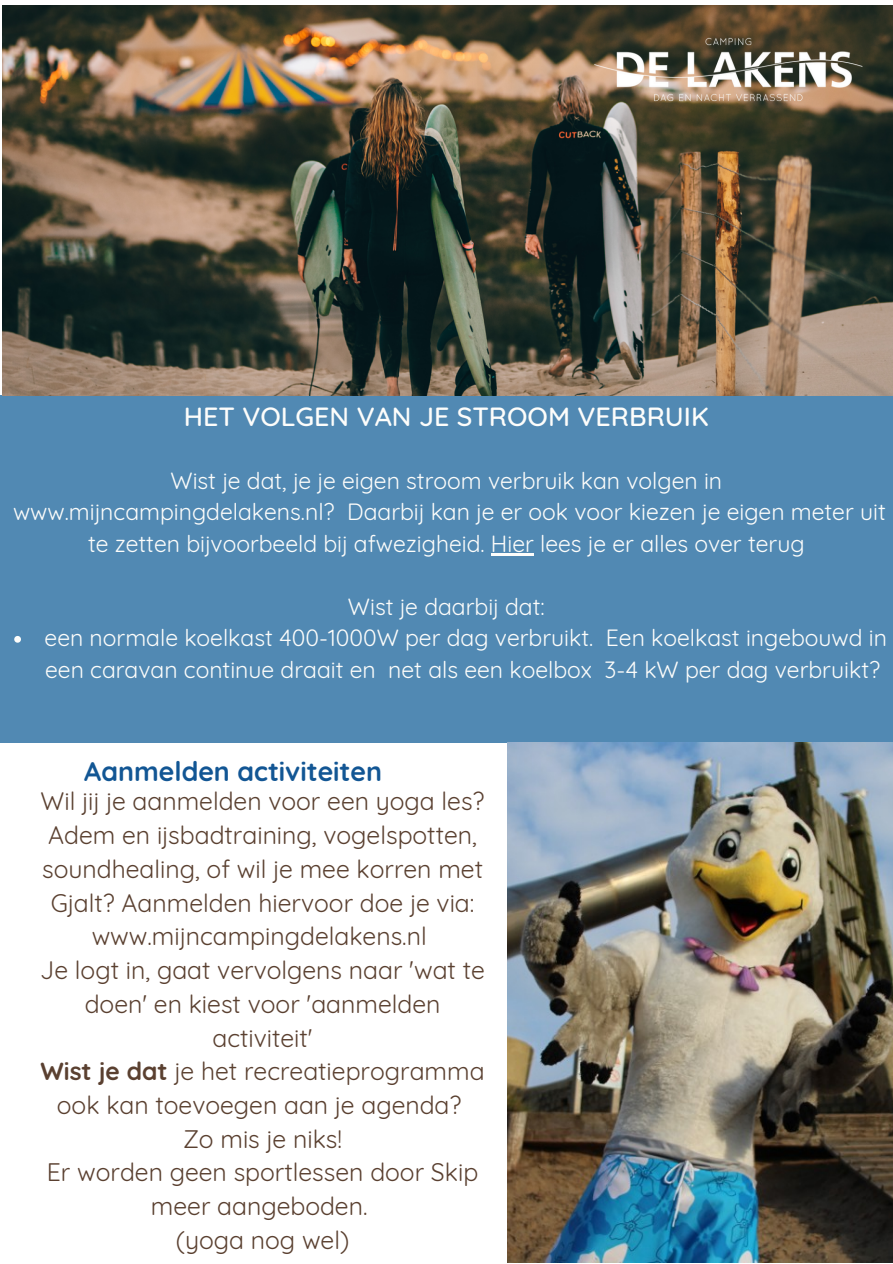
<style>
.page{position:relative;width:893px;height:1264px;background:#fff}
.page>*{position:absolute;margin:0;border:0;box-sizing:border-box;transform-origin:0 0}
.t1{font:500 26.85px "Quicksand";color:#fdfdfb}
.t2{font:700 26.85px "Quicksand";color:#125694}
.t3{font:24.75px/33.8px "Quicksand";color:#5a4030;text-align:center}
.t4{font:22.95px/31.5px "Quicksand";color:#fdfdfb}
.s1{font-weight:700}
</style>
<div class="page">
<div style="left:0;top:395px;width:892px;height:347px;background:#5189b3"></div>
<img style="left:2px;top:5px;width:890px;height:390px">
<img style="left:554px;top:5px;width:338px;height:207px">
<svg style="left:14px;top:636px;width:7px;height:6px"></svg>
<hr style="left:491px;top:554px;width:43px;height:2px;background:#fdfdfb">
<img style="left:507px;top:742px;width:385px;height:520px">
<p class="t1" style="left:184px;top:399px;width:526px">HET VOLGEN VAN JE STROOM VERBRUIK</p>
<p class="t4" style="left:170px;top:464px;width:553px">Wist je dat, je je eigen stroom verbruik kan volgen in</p>
<p class="t4" style="left:13px;top:496px;width:874px;text-align:center">www.mijncampingdelakens.nl? Daarbij kan je er ook voor kiezen je eigen meter uit te zetten bijvoorbeeld bij afwezigheid. Hier lees je er alles over terug</p>
<p class="t4" style="left:348px;top:590px;width:198px">Wist je daarbij dat:</p>
<p class="t4" style="left:45px;top:621px;width:844px">een normale koelkast 400-1000W per dag verbruikt. Een koelkast ingebouwd in een caravan continue draait en net als een koelbox 3-4 kW per dag verbruikt?</p>
<p class="t2" style="left:84px;top:753px;width:299px">Aanmelden activiteiten</p>
<p class="t3" style="left:40px;top:784px;width:445px">Wil jij je aanmelden voor een yoga les?<br>Adem en ijsbadtraining, vogelspotten, soundhealing, of wil je mee korren met Gjalt? Aanmelden hiervoor doe je via: www.mijncampingdelakens.nl</p>
<p class="t3" style="left:40px;top:952px;width:446px">Je logt in, gaat vervolgens naar 'wat te doen' en kiest voor 'aanmelden activiteit'</p>
<p class="t3" style="left:41px;top:1054px;width:445px"><span class="s1">Wist je dat</span> je het recreatieprogramma ook kan toevoegen aan je agenda?</p>
<p class="t3" style="left:183px;top:1121px;width:161px">Zo mis je niks!</p>
<p class="t3" style="left:47px;top:1155px;width:433px">Er worden geen sportlessen door Skip meer aangeboden.</p>
<p class="t3" style="left:176px;top:1222px;width:175px">(yoga nog wel)</p>
</div>
